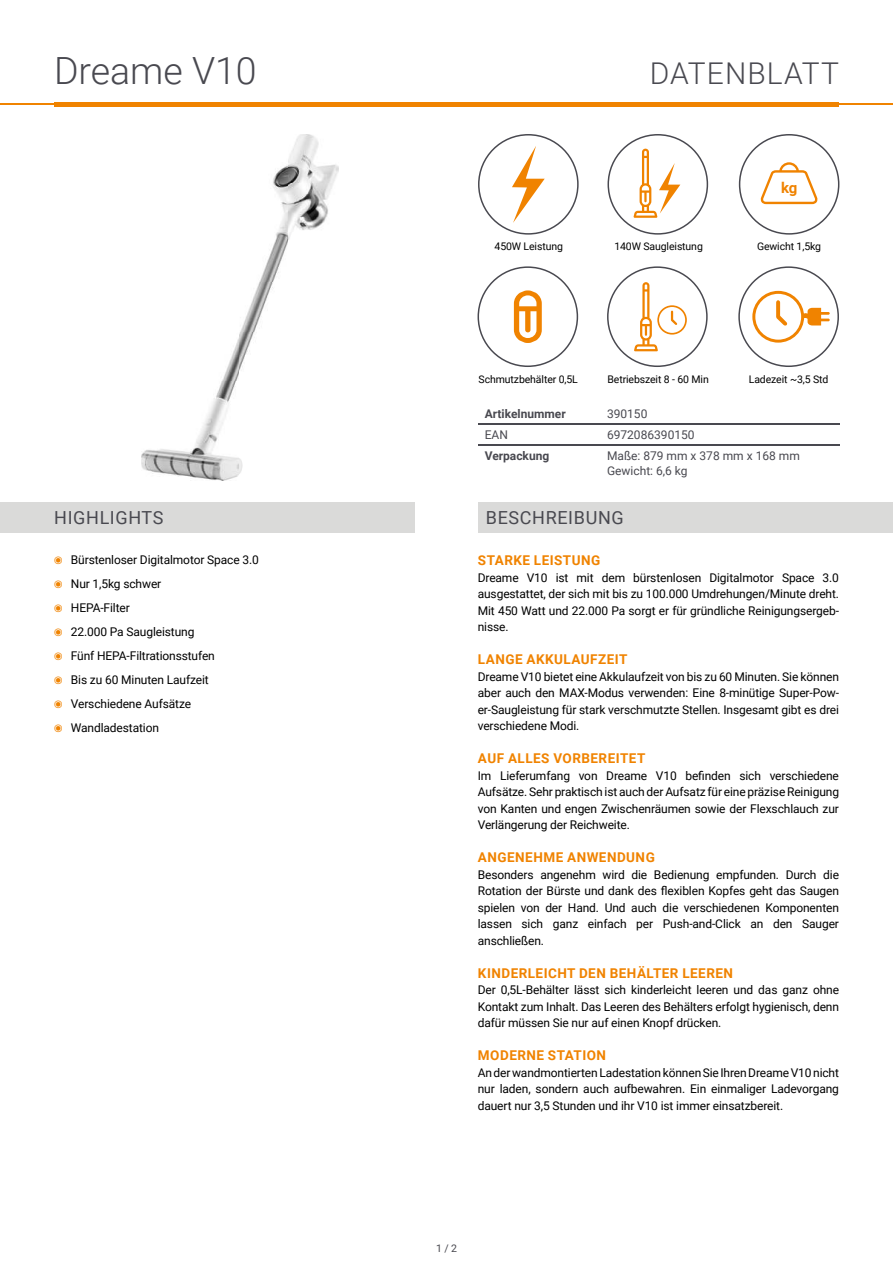
<style>
.page{position:relative;width:893px;height:1263px;background:#fff}
.page>*{position:absolute;margin:0;border:0;box-sizing:border-box;transform-origin:0 0}
.t1{font:300 37.5px "Roboto";color:#494950}
.t2{font:300 30px "Roboto";letter-spacing:.035em;color:#494950}
.t3{font:18px "Roboto";letter-spacing:.035em;color:#494950}
.t4{font:700 15px "Roboto";color:#f08300}
.t5{font:700 13.5px "Roboto";letter-spacing:.035em;color:#f08300}
.t6{font:12px/16.5px "Roboto";letter-spacing:-.01em;color:#000;text-align:justify}
.t7{font:12px/14.4px "Roboto";color:#494950}
.t8{font:700 12px "Roboto";color:#494950}
.t9{font:10.5px "Roboto";letter-spacing:-.01em;color:#000}
.t10{font:10.5px "Roboto";color:#494950}
.s1{color:#f08300}
</style>
<div class="page">
<hr style="left:0;top:103px;width:893px;height:2px;background:#f08300">
<hr style="left:54px;top:102px;width:785px;height:4px;background:#f08300">
<div style="left:478px;top:502px;width:415px;height:30px;background:#dadad9"></div>
<div style="left:0;top:502px;width:415px;height:30px;background:#dadad9"></div>
<img style="left:141px;top:134px;width:197px;height:347px">
<hr style="left:479px;top:424px;width:122px;height:1px;background:#494950">
<hr style="left:601px;top:424px;width:238px;height:1px;background:#494950">
<hr style="left:479px;top:445px;width:122px;height:1px;background:#494950">
<hr style="left:601px;top:445px;width:238px;height:1px;background:#494950">
<svg style="left:607px;top:266px;width:101px;height:101px"></svg>
<svg style="left:477px;top:266px;width:101px;height:101px"></svg>
<svg style="left:478px;top:134px;width:101px;height:101px"></svg>
<svg style="left:607px;top:134px;width:101px;height:101px"></svg>
<svg style="left:739px;top:134px;width:100px;height:101px"></svg>
<svg style="left:738px;top:266px;width:101px;height:101px"></svg>
<h1 class="t1" style="left:54px;top:50px;width:204px">Dreame V10</h1>
<h2 class="t2" style="left:650px;top:57px;width:191px">DATENBLATT</h2>
<p class="t9" style="left:494px;top:242px;width:70px">450W Leistung</p>
<p class="t9" style="left:614px;top:242px;width:90px">140W Saugleistung</p>
<p class="t4" style="left:781px;top:182px;width:18px">kg</p>
<p class="t9" style="left:757px;top:242px;width:66px">Gewicht 1,5kg</p>
<p class="t9" style="left:479px;top:374px;width:101px">Schmutzbehälter 0,5L</p>
<p class="t9" style="left:607px;top:374px;width:103px">Betriebszeit 8 - 60 Min</p>
<p class="t9" style="left:749px;top:374px;width:81px">Ladezeit ~3,5 Std</p>
<p class="t8" style="left:485px;top:409px;width:83px">Artikelnummer</p>
<p class="t7" style="left:607px;top:407px;width:42px">390150</p>
<p class="t7" style="left:485px;top:429px;width:25px">EAN</p>
<p class="t7" style="left:607px;top:429px;width:89px">6972086390150</p>
<p class="t8" style="left:485px;top:451px;width:66px">Verpackung</p>
<p class="t7" style="left:607px;top:450px;width:194px">Maße: 879 mm x 378 mm x 168 mm<br>Gewicht: 6,6 kg</p>
<h3 class="t3" style="left:54px;top:509px;width:111px">HIGHLIGHTS</h3>
<h3 class="t3" style="left:486px;top:509px;width:139px">BESCHREIBUNG</h3>
<p class="t5" style="left:478px;top:555px;width:124px">STARKE LEISTUNG</p>
<p class="t6" style="left:478px;top:570px;width:363px">Dreame V10 ist mit dem bürstenlosen Digitalmotor Space 3.0 ausgestattet, der sich mit bis zu 100.000 Umdrehungen/Minute dreht.<br>Mit 450 Watt und 22.000 Pa sorgt er für gründliche Reinigungsergeb&shy;nisse.</p>
<p class="t5" style="left:478px;top:654px;width:151px">LANGE AKKULAUFZEIT</p>
<p class="t6" style="left:478px;top:669px;width:363px">Dreame V10 bietet eine Akkulaufzeit von bis zu 60 Minuten. Sie können aber auch den MAX-Modus verwenden: Eine 8-minütige Super-Pow&shy;er-Saugleistung für stark verschmutzte Stellen. Insgesamt gibt es drei verschiedene Modi.</p>
<p class="t5" style="left:478px;top:753px;width:169px">AUF ALLES VORBEREITET</p>
<p class="t6" style="left:478px;top:767px;width:363px">Im Lieferumfang von Dreame V10 befinden sich verschiedene Aufsätze. Sehr praktisch ist auch der Aufsatz für eine präzise Reinigung von Kanten und engen Zwischenräumen sowie der Flexschlauch zur Verlängerung der Reichweite.</p>
<p class="t5" style="left:478px;top:852px;width:178px">ANGENEHME ANWENDUNG</p>
<p class="t6" style="left:478px;top:867px;width:363px">Besonders angenehm wird die Bedienung empfunden. Durch die Rotation der Bürste und dank des flexiblen Kopfes geht das Saugen spielen von der Hand. Und auch die verschiedenen Komponenten lassen sich ganz einfach per Push-and-Click an den Sauger anschließen.</p>
<p class="t5" style="left:478px;top:968px;width:257px">KINDERLEICHT DEN BEHÄLTER LEEREN</p>
<p class="t6" style="left:478px;top:982px;width:363px">Der 0,5L-Behälter lässt sich kinderleicht leeren und das ganz ohne Kontakt zum Inhalt. Das Leeren des Behälters erfolgt hygienisch, denn dafür müssen Sie nur auf einen Knopf drücken.</p>
<p class="t5" style="left:478px;top:1050px;width:130px">MODERNE STATION</p>
<p class="t6" style="left:478px;top:1065px;width:363px">An der wandmontierten Ladestation können Sie Ihren Dreame V10 nicht nur laden, sondern auch aufbewahren. Ein einmaliger Ladevorgang dauert nur 3,5 Stunden und ihr V10 ist immer einsatzbereit.</p>
<p class="t6" style="left:54px;top:549px;width:206px;line-height:24px;text-align:left"><span class="s1">◉</span> Bürstenloser Digitalmotor Space 3.0 <span class="s1">◉</span> Nur 1,5kg schwer<br><span class="s1">◉</span> HEPA-Filter<br><span class="s1">◉</span> 22.000 Pa Saugleistung<br><span class="s1">◉</span> Fünf HEPA-Filtrationsstufen<br><span class="s1">◉</span> Bis zu 60 Minuten Laufzeit<br><span class="s1">◉</span> Verschiedene Aufsätze<br><span class="s1">◉</span> Wandladestation</p>
<p class="t10" style="left:436px;top:1244px;width:22px">1 / 2</p>
</div>
